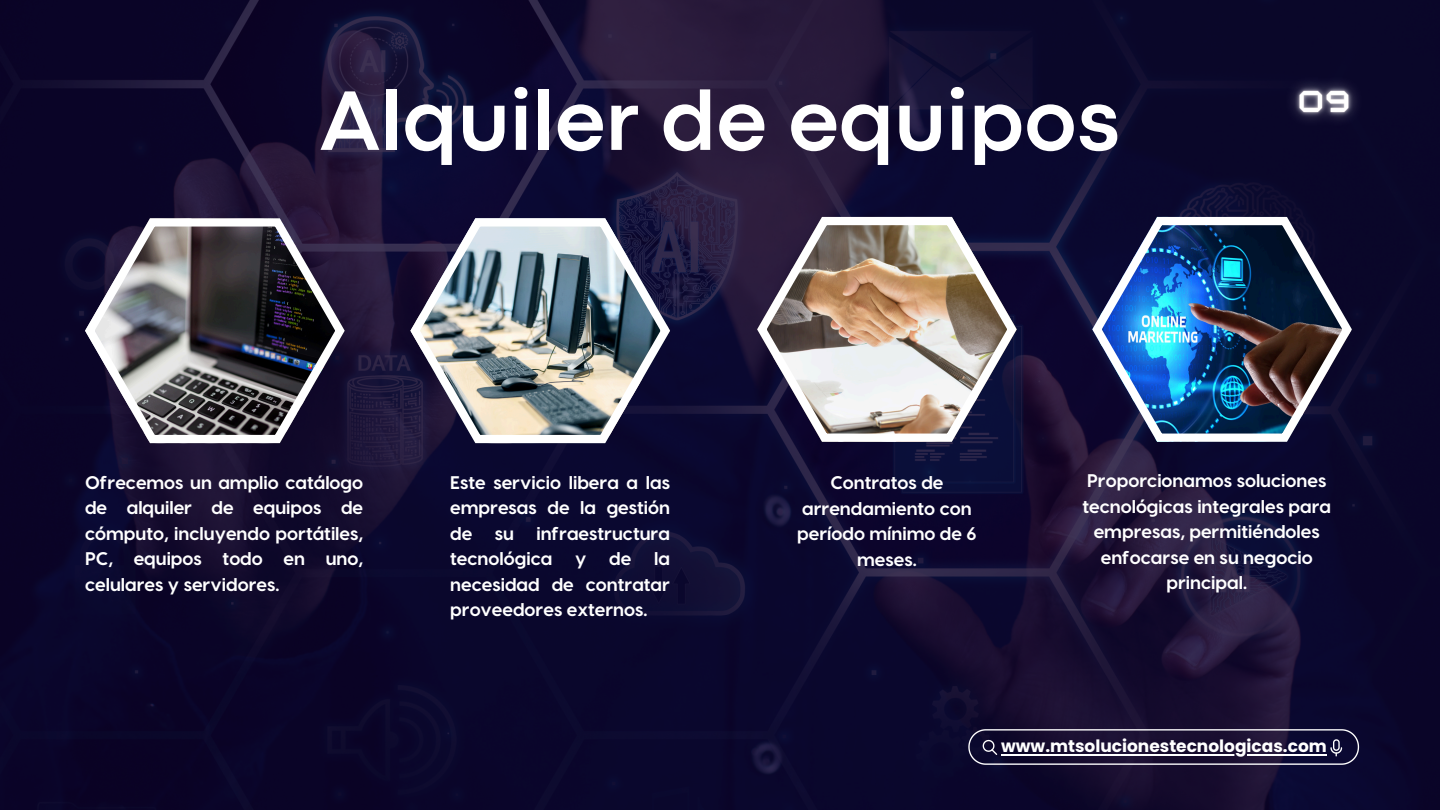
<style>
.page{position:relative;width:1440px;height:810px;background:#fff}
.page>*{position:absolute;margin:0;border:0;box-sizing:border-box;transform-origin:0 0}
.t1{font:700 88px "Codec Pro";color:#fff}
.t2{font:700 18.3px/25.5px "Visby CF";color:#fff;text-align:justify}
.t3{font:700 17px "Poppins";color:#fff}
</style>
<div class="page">
<img style="left:0;top:0;width:1440px;height:810px">
<svg style="left:85px;top:218px;width:260px;height:225px"></svg>
<img style="left:410px;top:218px;width:260px;height:225px">
<img style="left:757px;top:217px;width:260px;height:225px">
<img style="left:1269px;top:55px;width:110px;height:94px">
<img style="left:1092px;top:217px;width:260px;height:225px">
<svg style="left:968px;top:729px;width:391px;height:36px"></svg>
<hr style="left:1001px;top:754px;width:326px;height:1px;background:#fff">
<p class="t1" style="left:320px;top:89px;width:801px">Alquiler de equipos</p>
<p class="t2" style="left:85px;top:468px;width:280px">Ofrecemos un amplio catálogo de alquiler de equipos de cómputo, incluyendo portátiles, PC, equipos todo en uno, celulares y servidores.</p>
<p class="t2" style="left:450px;top:468px;width:221px">Este servicio libera a las empresas de la gestión de su infraestructura tecnológica y de la necesidad de contratar proveedores externos.</p>
<p class="t2" style="left:797px;top:469px;width:181px;text-align:center">Contratos de arrendamiento con período mínimo de 6 meses.</p>
<p class="t2" style="left:1082px;top:467px;width:250px;text-align:center">Proporcionamos soluciones tecnológicas integrales para empresas, permitiéndoles enfocarse en su negocio principal.</p>
<p class="t3" style="left:1001px;top:735px;width:327px">www.mtsolucionestecnologicas.com</p>
</div>
